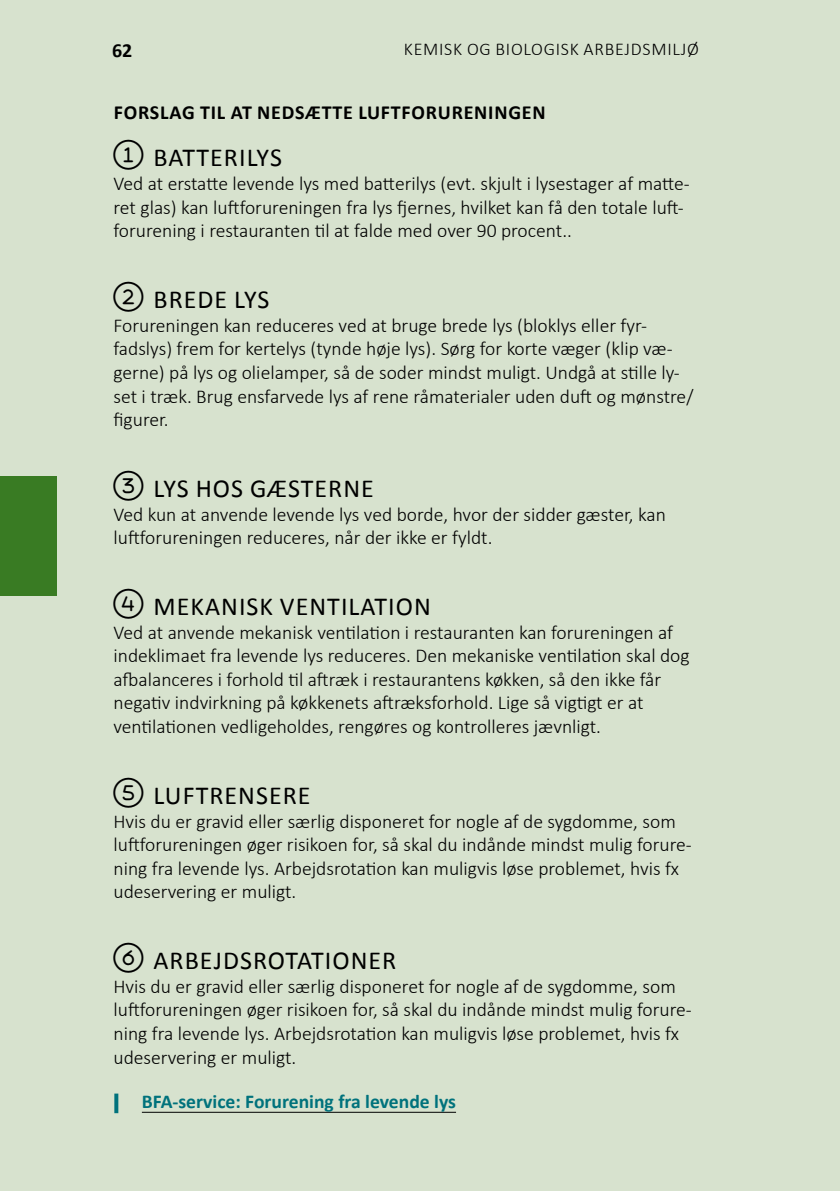
<style>
.page{position:relative;width:840px;height:1191px;background:#fff}
.page>*{position:absolute;margin:0;border:0;box-sizing:border-box;transform-origin:0 0}
.t1{font:26px "Calibri";letter-spacing:.04em;color:#000}
.t2{font:700 20px "Calibri";letter-spacing:.04em;color:#000}
.t3{font:300 19.6px/23.6px "Calibri";color:#000}
.t4{font:700 19.6px "Calibri";color:#00727c}
.t5{font:300 18px "Calibri";letter-spacing:.04em;color:#000}
</style>
<div class="page">
<div style="left:0;top:0;width:839px;height:1191px;background:#d7e2ce"></div>
<div style="left:0;top:476px;width:57px;height:119px;background:#397b23"></div>
<svg style="left:114px;top:1093px;width:4px;height:20px"></svg>
<hr style="left:142px;top:1112px;width:314px;height:1px;background:#000">
<p class="t2" style="left:112px;top:37px;width:22px">62</p>
<p class="t5" style="left:403px;top:38px;width:296px">KEMISK OG BIOLOGISK ARBEJDSMILJØ</p>
<p class="t2" style="left:114px;top:100px;width:433px">FORSLAG TIL AT NEDSÆTTE LUFTFORURENINGEN</p>
<h1 class="t1" style="left:153px;top:141px;width:130px">BATTERILYS</h1>
<p class="t3" style="left:113px;top:171px;width:577px">Ved at erstatte levende lys med batterilys (evt. skjult i lysestager af matte&shy;ret glas) kan luftforureningen fra lys fjernes, hvilket kan få den totale luft&shy;forurening i restauranten til at falde med over 90 procent..</p>
<h1 class="t1" style="left:153px;top:283px;width:117px">BREDE LYS</h1>
<p class="t3" style="left:113px;top:312px;width:581px">Forureningen kan reduceres ved at bruge brede lys (bloklys eller fyr&shy;fadslys) frem for kertelys (tynde høje lys). Sørg for korte væger (klip væ&shy;gerne) på lys og olielamper, så de soder mindst muligt. Undgå at stille ly&shy;set i træk. Brug ensfarvede lys af rene råmaterialer uden duft og mønstre/ figurer.</p>
<h1 class="t1" style="left:113px;top:472px;width:262px">✓ LYS HOS GÆSTERNE</h1>
<p class="t3" style="left:113px;top:501px;width:553px">Ved kun at anvende levende lys ved borde, hvor der sidder gæster, kan luftforureningen reduceres, når der ikke er fyldt.</p>
<h1 class="t1" style="left:113px;top:590px;width:319px">✔ MEKANISK VENTILATION</h1>
<p class="t3" style="left:113px;top:619px;width:577px">Ved at anvende mekanisk ventilation i restauranten kan forureningen af indeklimaet fra levende lys reduceres. Den mekaniske ventilation skal dog afbalanceres i forhold til aftræk i restaurantens køkken, så den ikke får negativ indvirkning på køkkenets aftræksforhold. Lige så vigtigt er at ventilationen vedligeholdes, rengøres og kontrolleres jævnligt.</p>
<h1 class="t1" style="left:153px;top:779px;width:158px">LUFTRENSERE</h1>
<p class="t3" style="left:113px;top:808px;width:579px">Hvis du er gravid eller særlig disponeret for nogle af de sygdomme, som luftforureningen øger risikoen for, så skal du indånde mindst mulig forure&shy;ning fra levende lys. Arbejdsrotation kan muligvis løse problemet, hvis fx udeservering er muligt.</p>
<h1 class="t1" style="left:153px;top:944px;width:244px">ARBEJDSROTATIONER</h1>
<p class="t3" style="left:113px;top:973px;width:579px">Hvis du er gravid eller særlig disponeret for nogle af de sygdomme, som luftforureningen øger risikoen for, så skal du indånde mindst mulig forure&shy;ning fra levende lys. Arbejdsrotation kan muligvis løse problemet, hvis fx udeservering er muligt.</p>
<p class="t4" style="left:142px;top:1089px;width:315px">BFA-service: Forurening fra levende lys</p>
</div>
